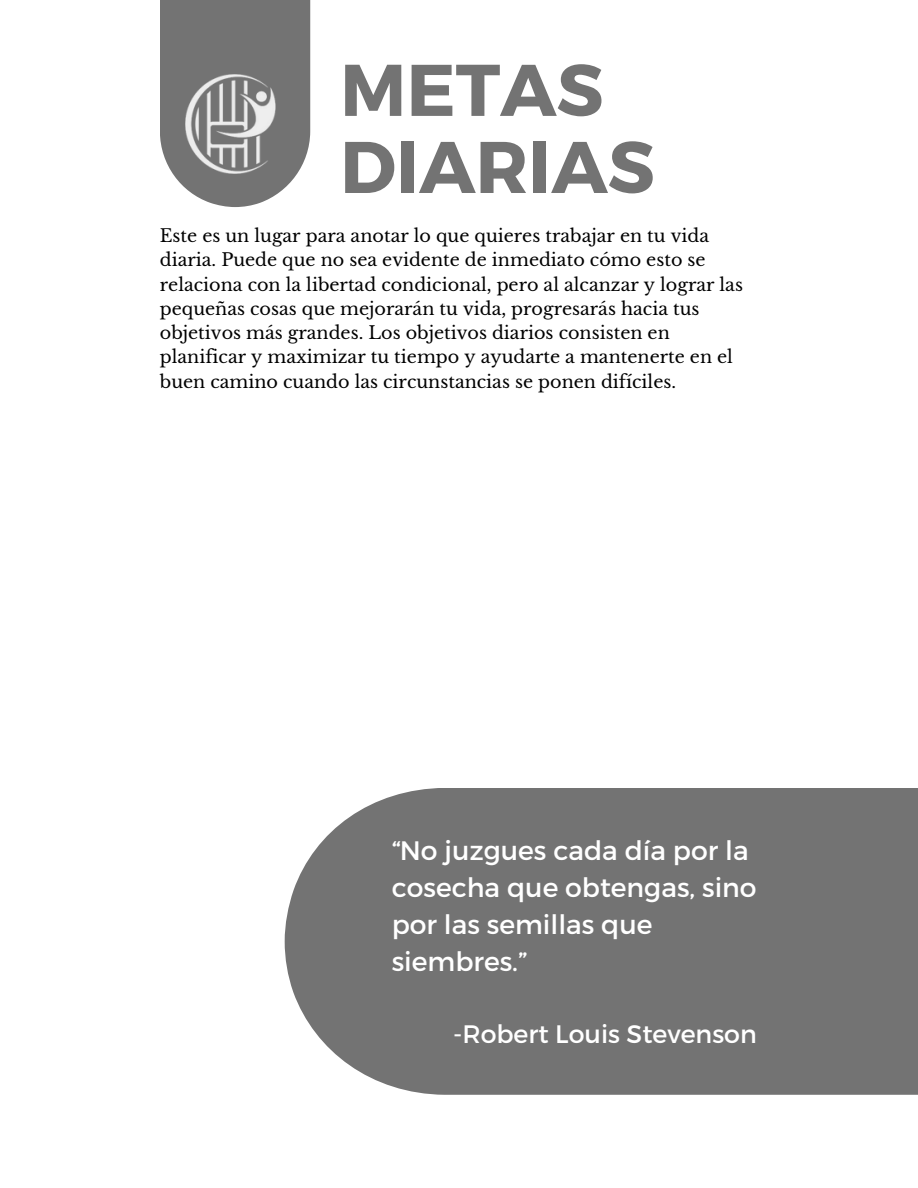
<style>
.page{position:relative;width:918px;height:1188px;background:#fff}
.page>*{position:absolute;margin:0;border:0;box-sizing:border-box;transform-origin:0 0}
.t1{font:700 73.05px/77.1px "Montserrat";color:#737373}
.t2{font:26.7px/36.9px "Montserrat";color:#fff}
.t3{font:25.2px "Montserrat";color:#fff}
.t4{font:17.55px/24.3px "Libre Baskerville";color:#000}
</style>
<div class="page">
<svg style="left:160px;top:0;width:150px;height:207px;background:#838383"></svg>
<img style="left:186px;top:74px;width:99px;height:99px">
<div style="left:285px;top:788px;width:633px;height:307px;background:#737373"></div>
<p class="t1" style="left:340px;top:48px;width:316px">METAS<br>DIARIAS</p>
<p class="t4" style="left:160px;top:224px;width:585px">Este es un lugar para anotar lo que quieres trabajar en tu vida diaria. Puede que no sea evidente de inmediato cómo esto se relaciona con la libertad condicional, pero al alcanzar y lograr las pequeñas cosas que mejorarán tu vida, progresarás hacia tus objetivos más grandes. Los objetivos diarios consisten en planificar y maximizar tu tiempo y ayudarte a mantenerte en el buen camino cuando las circunstancias se ponen difíciles.</p>
<p class="t2" style="left:392px;top:831px;width:366px">“No juzgues cada día por la cosecha que obtengas, sino por las semillas que siembres.”</p>
<p class="t3" style="left:453px;top:1018px;width:305px">-Robert Louis Stevenson</p>
</div>
